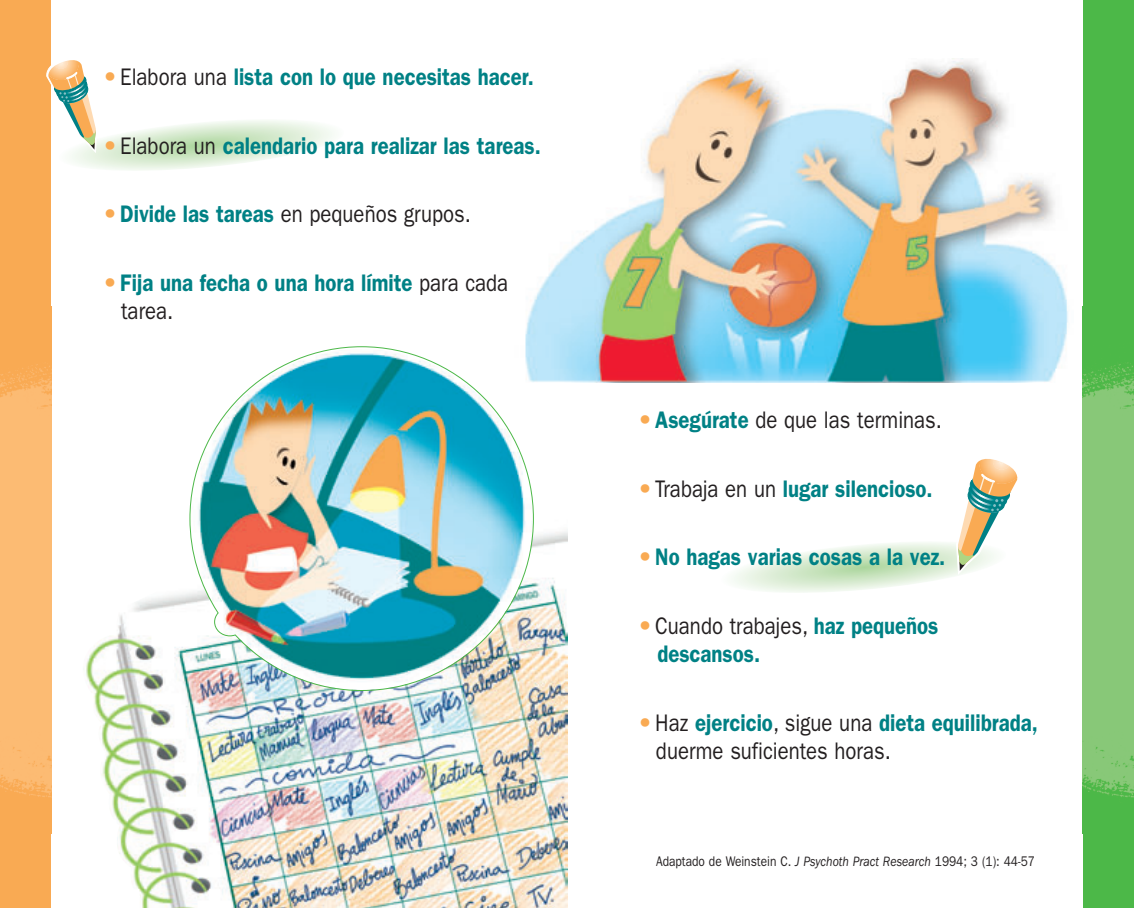
<style>
.page{position:relative;width:1134px;height:908px;background:#fff}
.page>*{position:absolute;margin:0;border:0;box-sizing:border-box;transform-origin:0 0}
.t1{font:600 24px/28.2px "Franklin Gothic";color:#008185;scale:.85 1}
.t2{font:24px/28.2px "Franklin Gothic";color:#231f20;scale:.85 1}
.t3{font:14px "Franklin Gothic";color:#231f20;scale:.85 1}
.s1{font-family:"Helvetica Neue";font-weight:700;color:#f9aa53}
.s2{font-weight:400;color:#231f20}
.s3{font-weight:600;color:#008185}
.s4{font-style:italic}
</style>
<div class="page">
<img style="left:525px;top:58px;width:543px;height:324px">
<div style="left:0;top:0;width:51px;height:907px;background:#f9aa53"></div>
<img style="left:0;top:364px;width:51px;height:433px">
<img style="left:86px;top:531px;width:481px;height:376px">
<div style="left:1083px;top:0;width:51px;height:907px;background:#4cb848"></div>
<img style="left:1083px;top:362px;width:51px;height:436px">
<svg style="left:46px;top:60px;width:287px;height:110px"></svg>
<svg style="left:733px;top:459px;width:285px;height:134px"></svg>
<img style="left:189px;top:346px;width:345px;height:344px">
<p class="t1" style="left:104px;top:65px;width:507px"><span class="s1">•</span> <span class="s2">Elabora una</span> lista con lo que necesitas hacer.</p>
<p class="t1" style="left:104px;top:133px;width:516px"><span class="s1">•</span> <span class="s2">Elabora un</span> calendario para realizar las tareas.</p>
<p class="t2" style="left:104px;top:202px;width:433px"><span class="s1">•</span> <span class="s3">Divide las tareas</span> en pequeños grupos.</p>
<p class="t1" style="left:121px;top:270px;width:457px;text-indent:-17px"><span class="s1">•</span> Fija una fecha o una hora límite <span class="s2">para cada tarea.</span></p>
<p class="t2" style="left:639px;top:407px;width:358px"><span class="s1">•</span> <span class="s3">Asegúrate</span> de que las terminas.</p>
<p class="t1" style="left:639px;top:476px;width:347px"><span class="s1">•</span> <span class="s2">Trabaja en un</span> lugar silencioso.</p>
<p class="t1" style="left:639px;top:544px;width:362px"><span class="s1">•</span> No hagas varias cosas a la vez.</p>
<p class="t1" style="left:657px;top:613px;width:332px;text-indent:-18px"><span class="s1">•</span> <span class="s2">Cuando trabajes,</span> haz pequeños descansos.</p>
<p class="t2" style="left:656px;top:710px;width:451px;text-indent:-17px"><span class="s1">•</span> Haz <span class="s3">ejercicio</span>, sigue una <span class="s3">dieta equilibrada, </span>duerme suficientes horas.</p>
<p class="t3" style="left:656px;top:855px;width:447px">Adaptado de Weinstein C. <span class="s4">J Psychoth Pract Research</span> 1994; 3 (1): 44-57</p>
</div>
